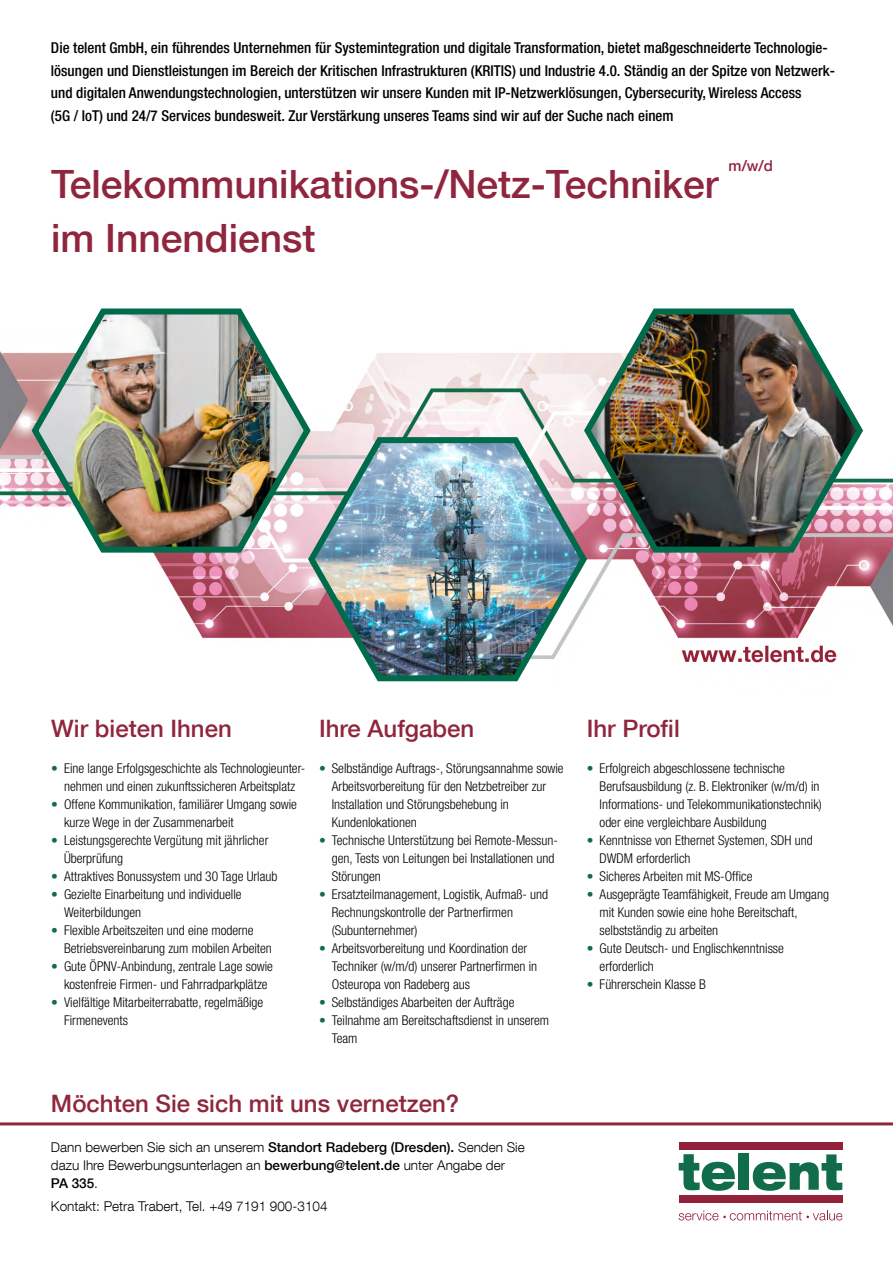
<style>
.page{position:relative;width:893px;height:1263px;background:#fff}
.page>*{position:absolute;margin:0;border:0;box-sizing:border-box;transform-origin:0 0}
.t1{font:500 39px "Helvetica Neue LT Com";color:#90263d}
.t2{font:500 24px "Helvetica Neue LT Com";color:#90263d}
.t3{font:500 condensed 15px/22.5px "Helvetica Neue LT Com";color:#000}
.t4{font:500 15px "Helvetica Neue LT Com";color:#90263d}
.t5{font:300 condensed 13.5px/18px "Helvetica Neue LT Com";color:#000}
.t6{font:300 13.5px/18px "Helvetica Neue LT Com";color:#000}
.s1{font-stretch:normal;color:#116c4a}
.s2{font-weight:500}
</style>
<div class="page">
<img style="left:0;top:351px;width:893px;height:312px">
<svg style="left:679px;top:1154px;width:56px;height:37px"></svg>
<div style="left:739px;top:1153px;width:10px;height:37px;background:#116c4a"></div>
<svg style="left:753px;top:1154px;width:89px;height:37px"></svg>
<div style="left:679px;top:1195px;width:163px;height:7px;background:#932139"></div>
<div style="left:679px;top:1143px;width:163px;height:7px;background:#932139"></div>
<svg style="left:679px;top:1211px;width:163px;height:9px"></svg>
<hr style="left:0;top:1122px;width:893px;height:3px;background:#90263d">
<img style="left:581px;top:308px;width:285px;height:248px">
<img style="left:305px;top:432px;width:285px;height:250px">
<img style="left:28px;top:308px;width:286px;height:248px">
<p class="t3" style="left:51px;top:37px;width:786px">Die telent GmbH, ein führendes Unternehmen für Systemintegration und digitale Transformation, bietet maßgeschneiderte Technologie&shy;lösungen und Dienstleistungen im Bereich der Kritischen Infrastrukturen (KRITIS) und Industrie 4.0. Ständig an der Spitze von Netzwerk&shy;und digitalen Anwendungstechnologien, unterstützen wir unsere Kunden mit IP-Netzwerklösungen, Cybersecurity, Wireless Access<br>(5G / IoT) und 24/7 Services bundesweit. Zur Verstärkung unseres Teams sind wir auf der Suche nach einem</p>
<h1 class="t1" style="left:51px;top:161px;width:669px">Telekommunikations-/Netz-Techniker</h1>
<h1 class="t1" style="left:51px;top:215px;width:266px">im Innendienst</h1>
<p class="t4" style="left:729px;top:157px;width:46px">m/w/d</p>
<h2 class="t2" style="left:51px;top:714px;width:182px">Wir bieten Ihnen</h2>
<p class="t5" style="left:51px;top:759px;width:256px;text-align:center"><span class="s1">•</span> Eine lange Erfolgsgeschichte als Technologieunter&shy;nehmen und einen zukunftssicheren Arbeitsplatz</p>
<p class="t5" style="left:64px;top:795px;width:234px;text-indent:-13px"><span class="s1">•</span> Offene Kommunikation, familiärer Umgang sowie kurze Wege in der Zusammenarbeit</p>
<p class="t5" style="left:64px;top:831px;width:206px;text-indent:-13px"><span class="s1">•</span> Leistungsgerechte Vergütung mit jährlicher<br>Überprüfung</p>
<p class="t5" style="left:51px;top:867px;width:228px"><span class="s1">•</span> Attraktives Bonussystem und 30 Tage Urlaub</p>
<p class="t5" style="left:64px;top:885px;width:179px;text-indent:-13px"><span class="s1">•</span> Gezielte Einarbeitung und individuelle<br>Weiterbildungen</p>
<p class="t5" style="left:64px;top:921px;width:209px;text-indent:-13px"><span class="s1">•</span> Flexible Arbeitszeiten und eine moderne<br>Betriebsvereinbarung zum mobilen Arbeiten</p>
<p class="t5" style="left:51px;top:957px;width:223px;text-align:center"><span class="s1">•</span> Gute ÖPNV-Anbindung, zentrale Lage sowie kostenfreie Firmen- und Fahrradparkplätze</p>
<p class="t5" style="left:64px;top:993px;width:201px;text-indent:-13px"><span class="s1">•</span> Vielfältige Mitarbeiterrabatte, regelmäßige<br>Firmenevents</p>
<h2 class="t2" style="left:319px;top:714px;width:157px">Ihre Aufgaben</h2>
<p class="t5" style="left:332px;top:759px;width:233px;text-indent:-13px"><span class="s1">•</span> Selbständige Auftrags-, Störungsannahme sowie Arbeitsvorbereitung für den Netzbetreiber zur Installation und Störungsbehebung in Kundenlokationen</p>
<p class="t5" style="left:332px;top:831px;width:228px;text-indent:-13px"><span class="s1">•</span> Technische Unterstützung bei Remote-Messun&shy;gen, Tests von Leitungen bei Installationen und<br>Störungen</p>
<p class="t5" style="left:332px;top:885px;width:218px;text-indent:-13px"><span class="s1">•</span> Ersatzteilmanagement, Logistik, Aufmaß- und<br>Rechnungskontrolle der Partnerfirmen (Subunternehmer)</p>
<p class="t5" style="left:332px;top:939px;width:207px;text-indent:-13px"><span class="s1">•</span> Arbeitsvorbereitung und Koordination der<br>Techniker (w/m/d) unserer Partnerfirmen in<br>Osteuropa von Radeberg aus</p>
<p class="t5" style="left:319px;top:993px;width:197px"><span class="s1">•</span> Selbständiges Abarbeiten der Aufträge</p>
<p class="t5" style="left:332px;top:1011px;width:219px;text-indent:-13px"><span class="s1">•</span> Teilnahme am Bereitschaftsdienst in unserem<br>Team</p>
<h2 class="t2" style="left:51px;top:1089px;width:410px">Möchten Sie sich mit uns vernetzen?</h2>
<p class="t6" style="left:51px;top:1138px;width:475px">Dann bewerben Sie sich an unserem <span class="s2">Standort Radeberg (Dresden).</span> Senden Sie dazu Ihre Bewerbungsunterlagen an <span class="s2">bewerbung@telent.de</span> unter Angabe der<br><span class="s2">PA 335</span>.</p>
<p class="t6" style="left:51px;top:1196px;width:278px">Kontakt: Petra Trabert, Tel. +49 7191 900-3104</p>
<h2 class="t2" style="left:587px;top:714px;width:94px">Ihr Profil</h2>
<p class="t5" style="left:600px;top:759px;width:224px;text-indent:-13px"><span class="s1">•</span> Erfolgreich abgeschlossene technische Berufsausbildung (z. B. Elektroniker (w/m/d) in Informations- und Telekommunikationstechnik) oder eine vergleichbare Ausbildung</p>
<p class="t5" style="left:600px;top:831px;width:215px;text-indent:-13px"><span class="s1">•</span> Kenntnisse von Ethernet Systemen, SDH und<br>DWDM erforderlich</p>
<p class="t5" style="left:587px;top:867px;width:167px"><span class="s1">•</span> Sicheres Arbeiten mit MS-Office</p>
<p class="t5" style="left:600px;top:885px;width:231px;text-indent:-13px"><span class="s1">•</span> Ausgeprägte Teamfähigkeit, Freude am Umgang mit Kunden sowie eine hohe Bereitschaft, selbstständig zu arbeiten</p>
<p class="t5" style="left:600px;top:939px;width:186px;text-indent:-13px"><span class="s1">•</span> Gute Deutsch- und Englischkenntnisse erforderlich</p>
<p class="t5" style="left:587px;top:975px;width:120px"><span class="s1">•</span> Führerschein Klasse B</p>
</div>
